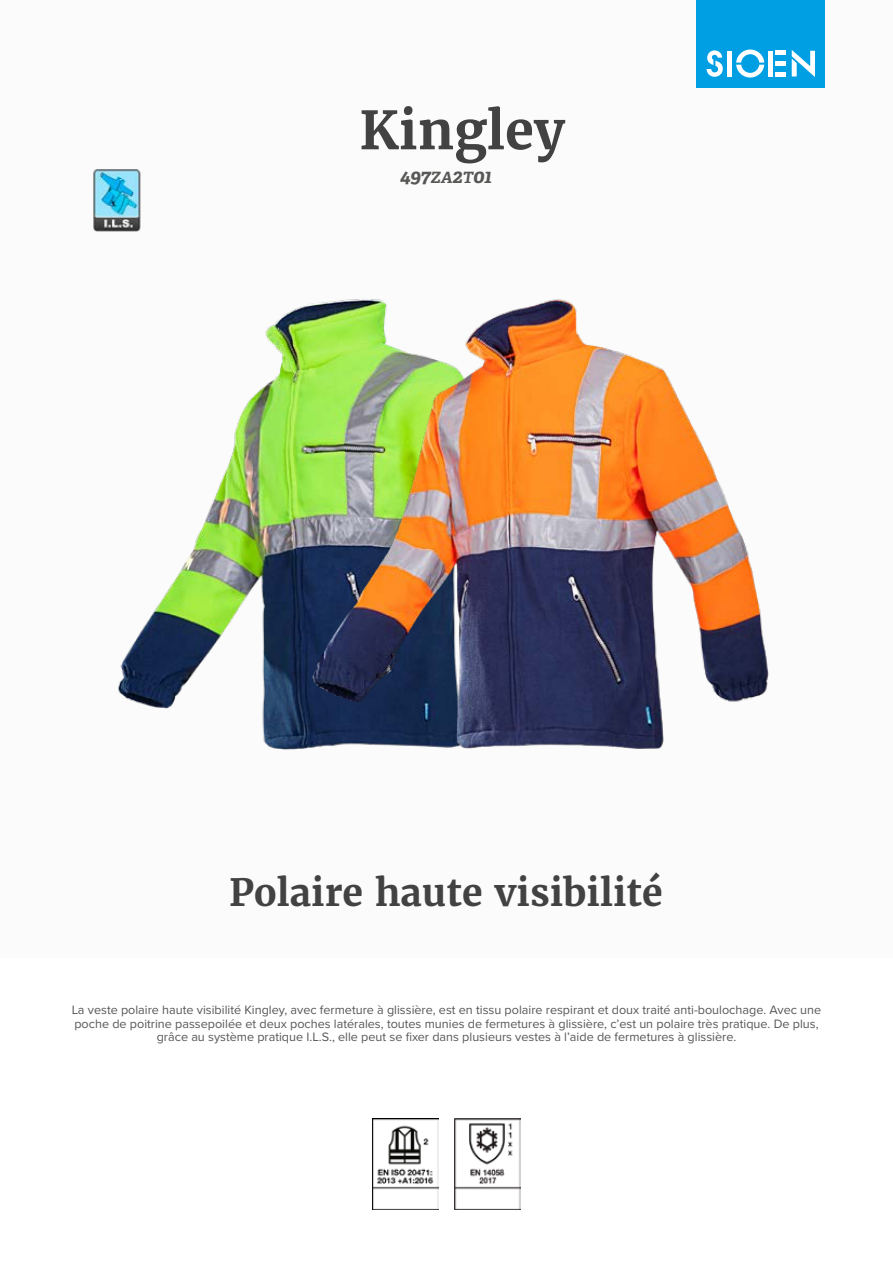
<style>
.page{position:relative;width:893px;height:1263px;background:#fff}
.page>*{position:absolute;margin:0;border:0;box-sizing:border-box;transform-origin:0 0}
.t1{font:700 52.5px "Merriweather";color:#424242}
.t2{font:700 37.5px "Merriweather";color:#424242}
.t3{font:italic 700 19.5px "Adelle";color:#575756}
.t4{font:12.6px/13.6px "Proxima Nova";color:#575756;text-align:center}
.s1{font-size:15.6px}
</style>
<div class="page">
<div style="left:0;top:0;width:893px;height:957px;background:#fbfbfb"></div>
<div style="left:697px;top:0;width:128px;height:88px;background:#009fe3"></div>
<svg style="left:707px;top:50px;width:16px;height:27px"></svg>
<svg style="left:736px;top:50px;width:28px;height:28px"></svg>
<div style="left:727px;top:51px;width:5px;height:26px;background:#fff"></div>
<div style="left:768px;top:51px;width:5px;height:26px;background:#fff"></div>
<div style="left:775px;top:72px;width:11px;height:5px;background:#fff"></div>
<div style="left:775px;top:61px;width:11px;height:5px;background:#fff"></div>
<hr style="left:775px;top:51px;width:11px;height:4px;background:#fff">
<svg style="left:792px;top:50px;width:23px;height:27px"></svg>
<img style="left:93px;top:169px;width:46px;height:63px">
<img style="left:372px;top:1118px;width:66px;height:92px">
<img style="left:454px;top:1118px;width:67px;height:92px">
<img style="left:110px;top:170px;width:188px;height:580px">
<img style="left:298px;top:299px;width:471px;height:450px">
<h1 class="t1" style="left:359px;top:97px;width:208px">Kingley</h1>
<h3 class="t3" style="left:400px;top:164px;width:94px">497<span class="s1">ZA</span>2<span class="s1">T</span>01</h3>
<h2 class="t2" style="left:229px;top:868px;width:435px">Polaire haute visibilité</h2>
<p class="t4" style="left:72px;top:1002px;width:751px">La veste polaire haute visibilité Kingley, avec fermeture à glissière, est en tissu polaire respirant et doux traité anti-boulochage. Avec une poche de poitrine passepoilée et deux poches latérales, toutes munies de fermetures à glissière, c’est un polaire très pratique. De plus, grâce au système pratique I.L.S., elle peut se fixer dans plusieurs vestes à l’aide de fermetures à glissière.</p>
</div>
